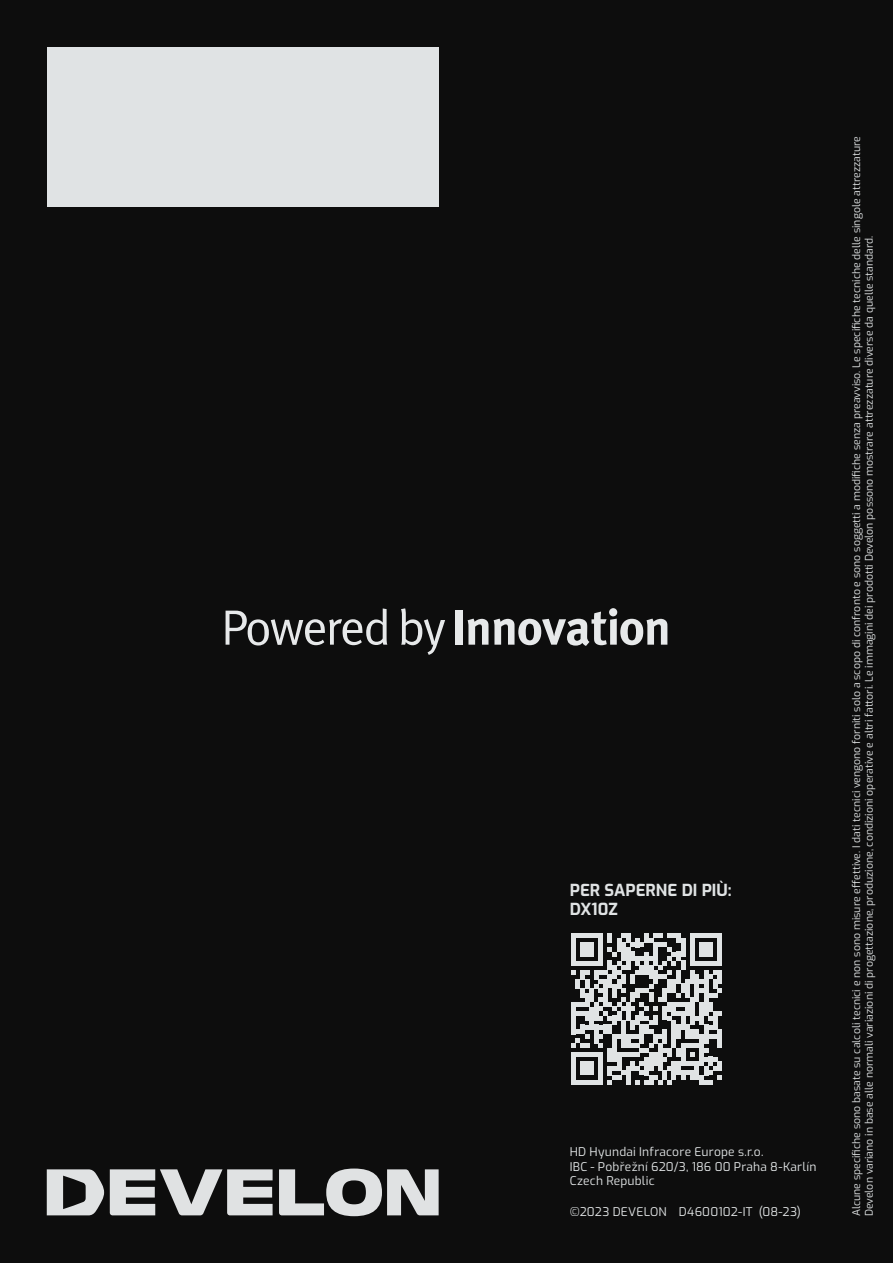
<style>
.page{position:relative;width:893px;height:1263px;background:#0d0d0d}
.page>*{position:absolute;margin:0;border:0;box-sizing:border-box;transform-origin:0 0}
.t1{font:700 16.5px/19.5px "Exo";color:#e0e3e4}
.t2{font:12px/14.4px "Exo";letter-spacing:.02em;color:#e0e3e4}
.t3{font:10.5px/12.6px "Exo";color:#e0e3e4}
</style>
<div class="page">
<svg style="left:47px;top:1169px;width:57px;height:46px"></svg>
<svg style="left:110px;top:1168px;width:329px;height:48px"></svg>
<div style="left:47px;top:47px;width:392px;height:159px;background:#e0e3e4"></div>
<svg style="left:226px;top:608px;width:161px;height:37px"></svg>
<svg style="left:401px;top:608px;width:44px;height:47px"></svg>
<div style="left:455px;top:610px;width:7px;height:35px;background:#e7e9ea"></div>
<svg style="left:468px;top:619px;width:20px;height:26px"></svg>
<svg style="left:494px;top:608px;width:173px;height:38px"></svg>
<svg style="left:571px;top:933px;width:151px;height:151px"></svg>
<h1 class="t1" style="left:570px;top:879px;width:163px">PER SAPERNE DI PIÙ:<br>DX10Z</h1>
<p class="t2" style="left:570px;top:1144px;width:248px">HD Hyundai Infracore Europe s.r.o.<br>IBC - Pobřežní 620/3, 186 00 Praha 8-Karlín<br>Czech Republic</p>
<p class="t2" style="left:570px;top:1204px;width:233px">©2023 DEVELON D4600102-IT (08-23)</p>
<p class="t3" style="left:849px;top:1216px;width:1082px;rotate:-90deg">Alcune specifiche sono basate su calcoli tecnici e non sono misure effettive. I dati tecnici vengono forniti solo a scopo di confronto e sono soggetti a modifiche senza preavviso. Le specifiche tecniche delle singole attrezzature<br>Develon variano in base alle normali variazioni di progettazione, produzione, condizioni operative e altri fattori. Le immagini dei prodotti Develon possono mostrare attrezzature diverse da quelle standard.</p>
</div>
